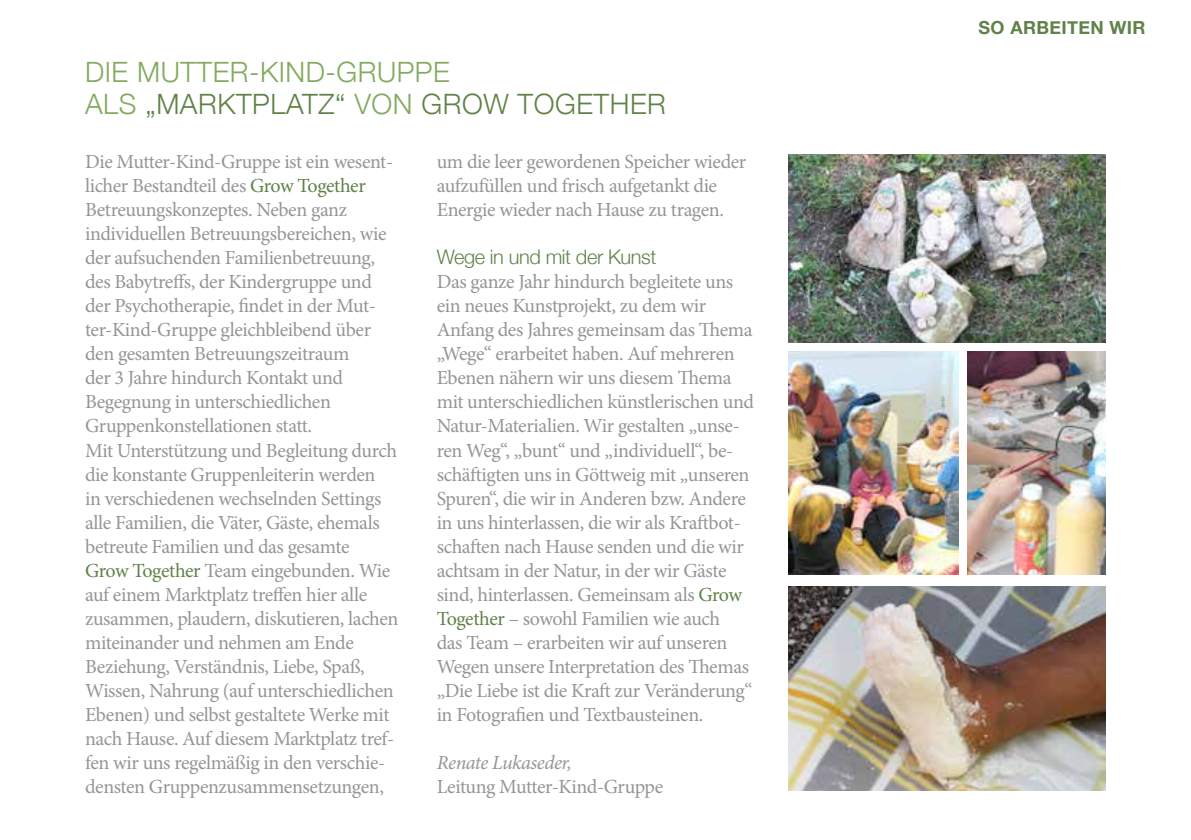
<style>
.page{position:relative;width:1191px;height:840px;background:#fff}
.page>*{position:absolute;margin:0;border:0;box-sizing:border-box;transform-origin:0 0}
.t1{font:300 28px/32px "Helvetica Neue";letter-spacing:.02em;color:#82aa60}
.t2{font:20px/24px "Minion Pro";letter-spacing:-.02em;color:#939598}
.t3{font:300 20px "Helvetica Neue";letter-spacing:-.02em;color:#608248}
.t4{font:italic 20px "Minion Pro";letter-spacing:-.025em;color:#939598}
.t5{font:700 18px "Helvetica Neue";letter-spacing:.02em;color:#608248}
.s1{color:#608248}
</style>
<div class="page">
<img style="left:788px;top:154px;width:318px;height:188px">
<img style="left:788px;top:351px;width:170px;height:223px">
<img style="left:967px;top:351px;width:139px;height:223px">
<img style="left:788px;top:586px;width:318px;height:203px">
<h1 class="t1" style="left:85px;top:54px;width:582px">DIE MUTTER-KIND-GRUPPE<br>ALS <span class="s1">„MARKTPLATZ“</span> VON <span class="s1">GROW TOGETHER</span></h1>
<p class="t2" style="left:85px;top:150px;width:315px">Die Mutter-Kind-Gruppe ist ein wesent&shy;licher Bestandteil des <span class="s1">Grow Together </span>Betreuungskonzeptes. Neben ganz individuellen Betreuungsbereichen, wie der aufsuchenden Familienbetreuung, des Babytreffs, der Kindergruppe und der Psychotherapie, findet in der Mut&shy;ter-Kind-Gruppe gleichbleibend über den gesamten Betreuungszeitraum<br>der 3 Jahre hindurch Kontakt und Begegnung in unterschiedlichen Gruppenkonstellationen statt.<br>Mit Unterstützung und Begleitung durch die konstante Gruppenleiterin werden<br>in verschiedenen wechselnden Settings alle Familien, die Väter, Gäste, ehemals betreute Familien und das gesamte<br><span class="s1">Grow Together</span> Team eingebunden. Wie auf einem Marktplatz treffen hier alle zusammen, plaudern, diskutieren, lachen miteinander und nehmen am Ende Beziehung, Verständnis, Liebe, Spaß, Wissen, Nahrung (auf unterschiedlichen Ebenen) und selbst gestaltete Werke mit nach Hause. Auf diesem Marktplatz tref&shy;fen wir uns regelmäßig in den verschie&shy;densten Gruppenzusammensetzungen,</p>
<p class="t2" style="left:437px;top:150px;width:311px">um die leer gewordenen Speicher wieder aufzufüllen und frisch aufgetankt die<br>Energie wieder nach Hause zu tragen.</p>
<p class="t3" style="left:437px;top:241px;width:221px">WEGE IN UND MIT DER KUNST</p>
<p class="t2" style="left:437px;top:270px;width:319px">Das ganze Jahr hindurch begleitete uns ein neues Kunstprojekt, zu dem wir Anfang des Jahres gemeinsam das Thema „Wege“ erarbeitet haben. Auf mehreren Ebenen nähern wir uns diesem Thema mit unterschiedlichen künstlerischen und Natur-Materialien. Wir gestalten „unse&shy;ren Weg“, „bunt“ und „individuell“, be&shy;schäftigten uns in Göttweig mit „unseren Spuren“, die wir in Anderen bzw. Andere in uns hinterlassen, die wir als Kraftbot&shy;schaften nach Hause senden und die wir achtsam in der Natur, in der wir Gäste sind, hinterlassen. Gemeinsam als <span class="s1">Grow Together</span> – sowohl Familien wie auch<br>das Team – erarbeiten wir auf unseren Wegen unsere Interpretation des Themas „Die Liebe ist die Kraft zur Veränderung“ in Fotografien und Textbausteinen.</p>
<p class="t4" style="left:437px;top:748px;width:137px">Renate Lukaseder,</p>
<p class="t2" style="left:437px;top:774px;width:228px">Leitung Mutter-Kind-Gruppe</p>
<p class="t5" style="left:978px;top:13px;width:169px">SO ARBEITEN WIR</p>
</div>
